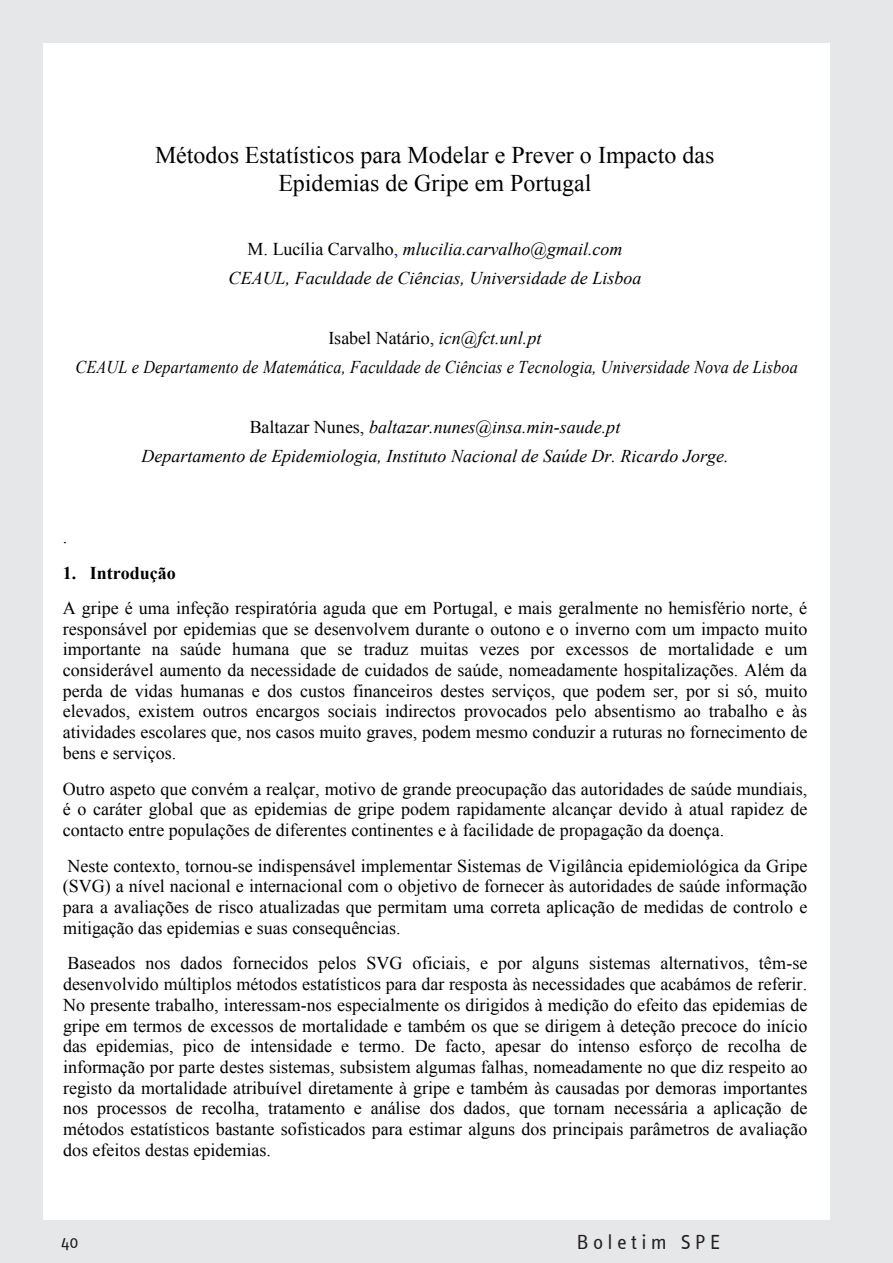
<style>
.page{position:relative;width:893px;height:1263px;background:#e6e7e9}
.page>*{position:absolute;margin:0;border:0;box-sizing:border-box;transform-origin:0 0}
.t1{font:24px/27.8px "Times New Roman";color:#000;text-align:center}
.t2{font:21px "Info Text";letter-spacing:.21em;color:#231f20}
.t3{font:18px/20.7px "Times New Roman";color:#000;text-align:justify}
.t4{font:italic 18px/29.7px "Times New Roman";color:#000;text-align:center}
.t5{font:18px "Info Text";color:#231f20}
.s1{font-style:normal}
.s2{font-style:normal;color:#000080}
.s3{font-weight:700}
</style>
<div class="page">
<div style="left:43px;top:43px;width:787px;height:1177px;background:#fff"></div>
<p class="t1" style="left:155px;top:141px;width:561px">Métodos Estatísticos para Modelar e Prever o Impacto das<br>Epidemias de Gripe em Portugal</p>
<p class="t4" style="left:229px;top:233px;width:414px"><span class="s1">M. Lucília Carvalho</span><span class="s2">,</span> mlucilia.carvalho@gmail.com<br>CEAUL, Faculdade de Ciências, Universidade de Lisboa</p>
<p class="t4" style="left:75px;top:322px;width:724px"><span class="s1">Isabel Natário,</span> icn@fct.unl.pt<br>CEAUL e Departamento de Matemática, Faculdade de Ciências e Tecnologia, Universidade Nova de Lisboa</p>
<p class="t4" style="left:142px;top:411px;width:588px"><span class="s1">Baltazar Nunes,</span> baltazar.nunes@insa.min-saude.pt<br>Departamento de Epidemiologia, Instituto Nacional de Saúde Dr. Ricardo Jorge.</p>
<p class="t3" style="left:63px;top:526px;width:6px">.</p>
<p class="t3" style="left:63px;top:555px;width:746px;line-height:35.1px"><span class="s3">1. Introdução<br></span>A gripe é uma infeção respiratória aguda que em Portugal, e mais geralmente no hemisfério norte, é</p>
<p class="t3" style="left:63px;top:618px;width:746px">responsável por epidemias que se desenvolvem durante o outono e o inverno com um impacto muito importante na saúde humana que se traduz muitas vezes por excessos de mortalidade e um considerável aumento da necessidade de cuidados de saúde, nomeadamente hospitalizações. Além da perda de vidas humanas e dos custos financeiros destes serviços, que podem ser, por si só, muito elevados, existem outros encargos sociais indirectos provocados pelo absentismo ao trabalho e às atividades escolares que, nos casos muito graves, podem mesmo conduzir a ruturas no fornecimento de bens e serviços.</p>
<p class="t3" style="left:63px;top:778px;width:746px">Outro aspeto que convém a realçar, motivo de grande preocupação das autoridades de saúde mundiais, é o caráter global que as epidemias de gripe podem rapidamente alcançar devido à atual rapidez de contacto entre populações de diferentes continentes e à facilidade de propagação da doença.</p>
<p class="t3" style="left:63px;top:855px;width:746px">Neste contexto, tornou-se indispensável implementar Sistemas de Vigilância epidemiológica da Gripe (SVG) a nível nacional e internacional com o objetivo de fornecer às autoridades de saúde informação para a avaliações de risco atualizadas que permitam uma correta aplicação de medidas de controlo e mitigação das epidemias e suas consequências.</p>
<p class="t3" style="left:63px;top:953px;width:746px">Baseados nos dados fornecidos pelos SVG oficiais, e por alguns sistemas alternativos, têm-se desenvolvido múltiplos métodos estatísticos para dar resposta às necessidades que acabámos de referir.<br>No presente trabalho, interessam-nos especialmente os dirigidos à medição do efeito das epidemias de gripe em termos de excessos de mortalidade e também os que se dirigem à deteção precoce do início das epidemias, pico de intensidade e termo. De facto, apesar do intenso esforço de recolha de informação por parte destes sistemas, subsistem algumas falhas, nomeadamente no que diz respeito ao registo da mortalidade atribuível diretamente à gripe e também às causadas por demoras importantes nos processos de recolha, tratamento e análise dos dados, que tornam necessária a aplicação de métodos estatísticos bastante sofisticados para estimar alguns dos principais parâmetros de avaliação dos efeitos destas epidemias.</p>
<p class="t5" style="left:61px;top:1232px;width:19px">40</p>
<p class="t2" style="left:577px;top:1231px;width:145px">Boletim SPE</p>
</div>
